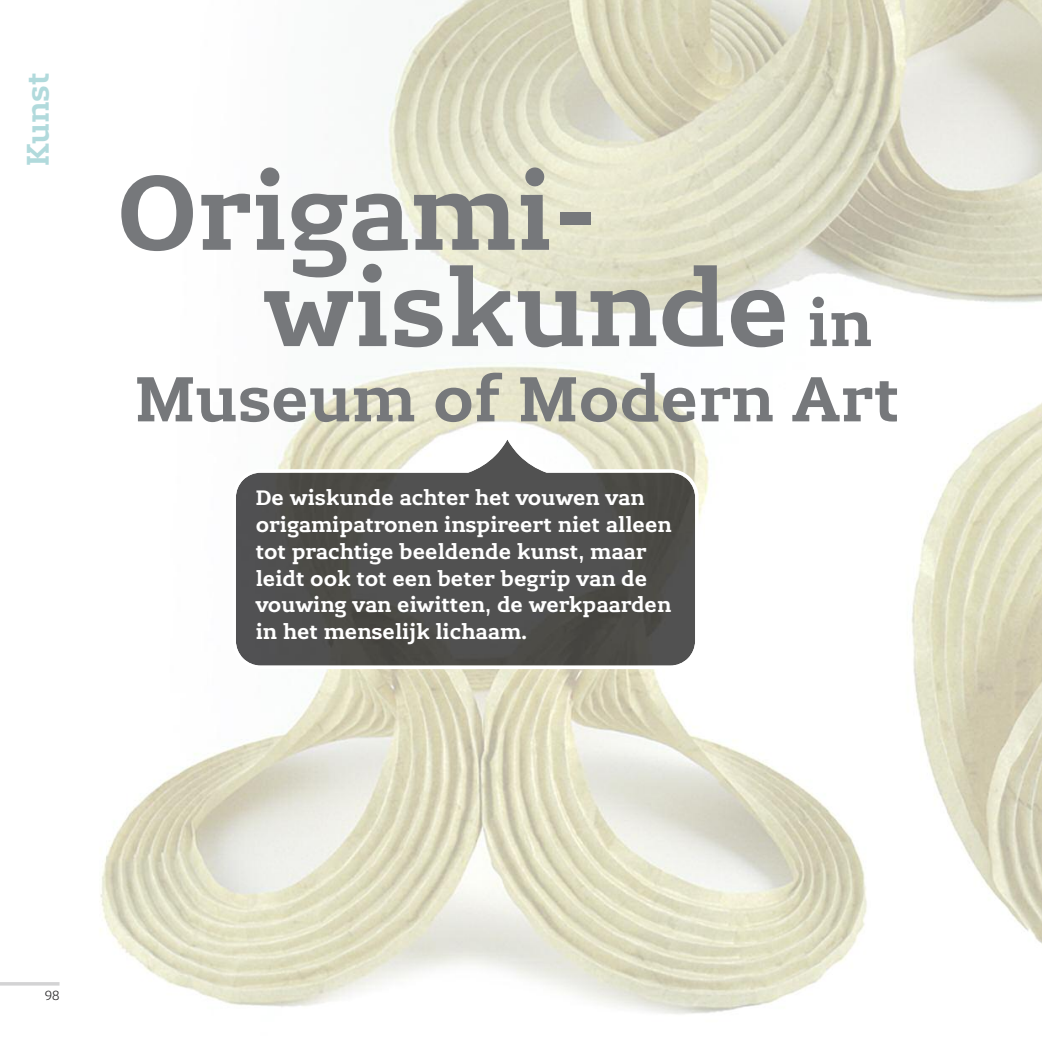
<style>
.page{position:relative;width:1042px;height:1042px;background:#fff}
.page>*{position:absolute;margin:0;border:0;box-sizing:border-box;transform-origin:0 0}
.t1{font:700 105px/96.2px "Lev Serif";color:#76787b}
.t2{font:700 63px "Lev Serif";color:#76787b}
.t3{font:700 31.15px "Lev Serif";color:#b1dadc}
.t4{font:700 20.82px/26.8px "Lev Serif";color:#fff}
.t5{font:300 13.12px "Lev Serif";color:#272627}
.s1{font-size:63px}
</style>
<div class="page">
<img style="left:100px;top:0;width:942px;height:1014px">
<svg style="left:232px;top:431px;width:466px;height:238px;background:#6e6e6a"></svg>
<hr style="left:0;top:982px;width:60px;height:3px;background:#d3d3d4">
<h3 class="t3" style="left:27px;top:166px;width:95px;rotate:-90deg">Kunst</h3>
<h1 class="t1" style="left:263px;top:178px;width:610px;text-indent:-146px">Origami&shy;wiskunde <span class="s1">in</span></h1>
<h2 class="t2" style="left:135px;top:377px;width:766px">Museum of Modern Art</h2>
<p class="t4" style="left:256px;top:487px;width:417px">De wiskunde achter het vouwen van origamipatronen inspireert niet alleen tot prachtige beeldende kunst, maar leidt ook tot een beter begrip van de vouwing van eiwitten, de werkpaarden in het menselijk lichaam.</p>
<p class="t5" style="left:45px;top:990px;width:16px">98</p>
</div>
